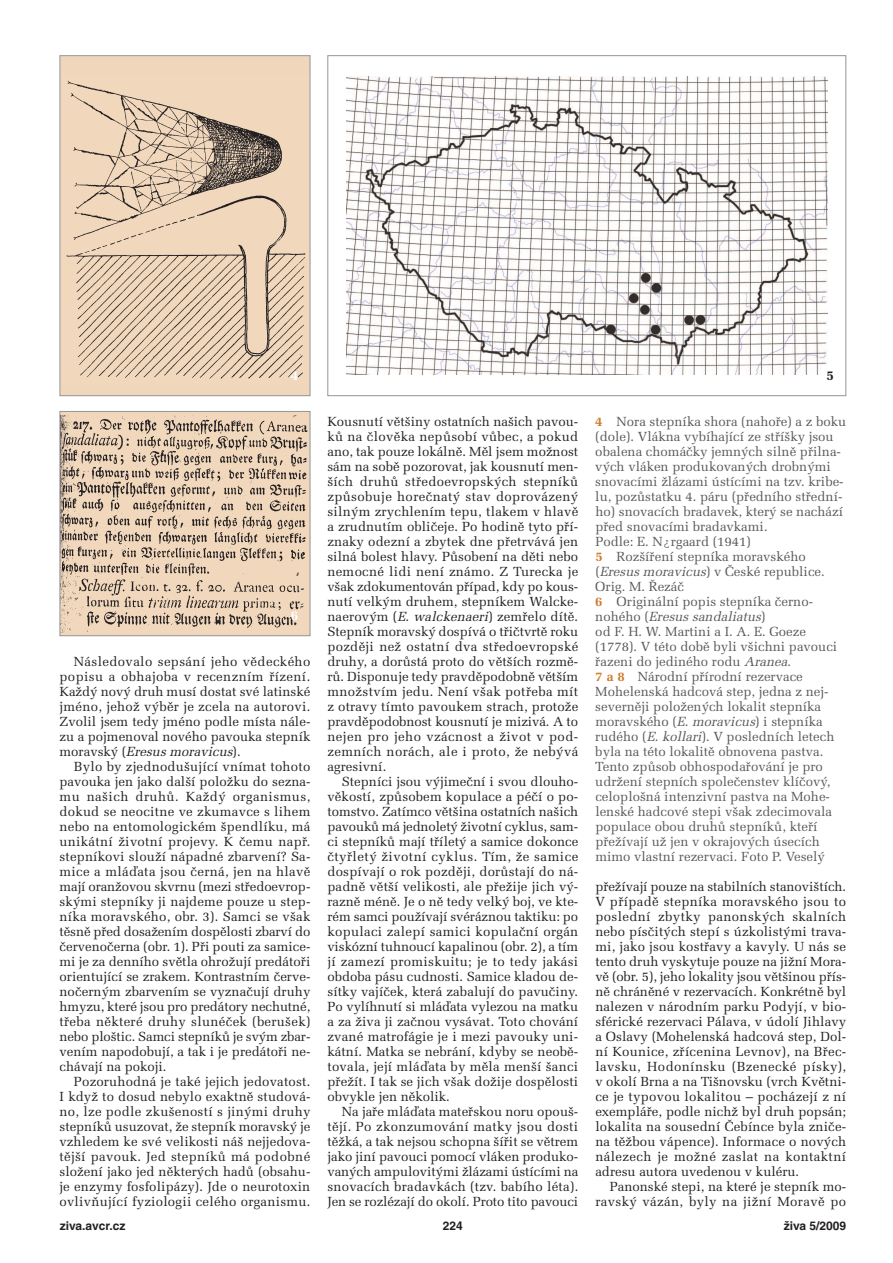
<style>
.page{position:relative;width:893px;height:1263px;background:#fff}
.page>*{position:absolute;margin:0;border:0;box-sizing:border-box;transform-origin:0 0}
.t1{font:700 13.5px "Melior CE";color:#fff}
.t2{font:700 13.5px "Melior CE";color:#231f20}
.t3{font:13.2px/15px "Melior CE";color:#231f20;text-align:justify}
.t4{font:13.2px/15px "Melior CE";color:#57585a}
.t5{font:700 12px "Helvetica CE";color:#231f20}
.s1{font-style:italic}
.s2{font-weight:700;color:#cd7e2c}
.s3{font-family:"Courier"}
</style>
<div class="page">
<img style="left:346px;top:77px;width:481px;height:298px">
<div style="left:60px;top:56px;width:250px;height:339px;background:#f0d7bc"></div>
<img style="left:66px;top:81px;width:240px;height:298px">
<div style="left:60px;top:55px;width:250px;height:341px;border:1px solid #939598"></div>
<img style="left:62px;top:415px;width:246px;height:217px">
<div style="left:60px;top:411px;width:250px;height:225px;border:1px solid #939598"></div>
<p class="t1" style="left:291px;top:371px;width:9px">4</p>
<p class="t2" style="left:826px;top:371px;width:9px">5</p>
<p class="t1" style="left:291px;top:611px;width:9px">6</p>
<p class="t3" style="left:60px;top:656px;width:252px;text-indent:14px">Následovalo sepsání jeho vědeckého popisu a obhajoba v recenzním řízení.<br>Každý nový druh musí dostat své latinské jméno, jehož výběr je zcela na autorovi.<br>Zvolil jsem tedy jméno podle místa nále&shy;zu a pojmenoval nového pavouka stepník m o r a v s k ý ( <span class="s1">Eresus moravicus</span>) .</p>
<p class="t3" style="left:60px;top:761px;width:252px;text-indent:14px">Bylo by zjednodušující vnímat tohoto pavouka jen jako další položku do sezna&shy;mu našich druhů. Každý organismus, dokud se neocitne ve zkumavce s lihem nebo na entomologickém špendlíku, má unikátní životní projevy. K čemu např. stepníkovi slouží nápadné zbarvení? Sa&shy;mice a mláďata jsou černá, jen na hlavě mají oranžovou skvrnu (mezi středoevrop&shy;skými stepníky ji najdeme pouze u step&shy;níka moravského, obr. 3). Samci se však těsně před dosažením dospělosti zbarví do červenočerna (obr. 1). Při pouti za samice&shy;mi je za denního světla ohrožují predátoři orientující se zrakem. Kontrastním červe&shy;nočerným zbarvením se vyznačují druhy hmyzu, které jsou pro predátory nechutné, třeba některé druhy slunéček (berušek) nebo ploštic. Samci stepníků je svým zbar&shy;vením napodobují, a tak i je predátoři ne&shy;chávají na pokoji.</p>
<p class="t3" style="left:60px;top:1076px;width:252px;text-indent:14px">Pozoruhodná je také jejich jedovatost.<br>I když to dosud nebylo exaktně studová&shy;no, lze podle zkušeností s jinými druhy stepníků usuzovat, že stepník moravský je vzhledem ke své velikosti náš nejjedova&shy;tější pavouk. Jed stepníků má podobné složení jako jed některých hadů (obsahu&shy;je enzymy fosfolipázy). Jde o neurotoxin ovlivňující fyziologii celého organismu.</p>
<p class="t3" style="left:327px;top:416px;width:252px">Kousnutí většiny ostatních našich pavou&shy;ků na člověka nepůsobí vůbec, a pokud ano, tak pouze lokálně. Měl jsem možnost sám na sobě pozorovat, jak kousnutí men&shy;ších druhů středoevropských stepníků způsobuje horečnatý stav doprovázený silným zrychlením tepu, tlakem v hlavě a zrudnutím obličeje. Po hodině tyto pří&shy;znaky odezní a zbytek dne přetrvává jen silná bolest hlavy. Působení na děti nebo nemocné lidi není známo. Z Turecka je však zdokumentován případ, kdy po kous&shy;nutí velkým druhem, stepníkem Walcke&shy;naerovým (<span class="s1">E.walckenaeri</span>) zemřelo dítě.<br>Stepník moravský dospívá o třičtvrtě roku později než ostatní dva středoevropské druhy, a dorůstá proto do větších rozmě&shy;rů. Disponuje tedy pravděpodobně větším množstvím jedu. Není však potřeba mít z otravy tímto pavoukem strach, protože pravděpodobnost kousnutí je mizivá. A to nejen pro jeho vzácnost a život v pod&shy;zemních norách, ale i proto, že nebývá agresivní.</p>
<p class="t3" style="left:327px;top:776px;width:252px;text-indent:14px">Stepníci jsou výjimeční i svou dlouho&shy;věkostí, způsobem kopulace a péčí o po&shy;tomstvo. Zatímco většina ostatních našich pavouků má jednoletý životní cyklus, sam&shy;ci stepníků mají tříletý a samice dokonce čtyřletý životní cyklus. Tím, že samice dospívají o rok později, dorůstají do ná&shy;padně větší velikosti, ale přežije jich vý&shy;razně méně. Je o ně tedy velký boj, ve kte&shy;rém samci používají svéráznou taktiku: po kopulaci zalepí samici kopulační orgán viskózní tuhnoucí kapalinou (obr. 2), a tím jí zamezí promiskuitu; je to tedy jakási obdoba pásu cudnosti. Samice kladou de&shy;sítky vajíček, která zabalují do pavučiny.<br>Po vylíhnutí si mláďata vylezou na matku a za živa ji začnou vysávat. Toto chování zvané matrofágie je i mezi pavouky uni&shy;kátní. Matka se nebrání, kdyby se neobě&shy;tovala, její mláďata by měla menší šanci přežít. I tak se jich však dožije dospělosti obvykle jen několik.</p>
<p class="t3" style="left:327px;top:1106px;width:252px;text-indent:14px">Na jaře mláďata mateřskou noru opouš&shy;tějí. Po zkonzumování matky jsou dosti těžká, a tak nejsou schopna šířit se větrem jako jiní pavouci pomocí vláken produko&shy;vaných ampulovitými žlázami ústícími na snovacích bradavkách (tzv. babího léta).<br>Jen se rozlézají do okolí. Proto tito pavouci</p>
<p class="t4" style="left:595px;top:416px;width:252px"><span class="s2">4</span> Nora stepníka shora (nahoře) a z boku (dole). Vlákna vybíhající ze stříšky jsou obalena chomáčky jemných silně přilna&shy;vých vláken produkovaných drobnými snovacími žlázami ústícími na tzv. kribe&shy;lu, pozůstatku 4. páru (předního střední&shy;ho) snovacích bradavek, který se nachází před snovacími bradavkami.<br>Podle: E. N<span class="s3">¿</span>rgaard (1941)<br><span class="s2">5</span> Rozšíření stepníka moravského (<span class="s1">Eresusmoravicus</span>) v České republice.<br>Orig. M. Řezáč<br><span class="s2">6</span> Originální popis stepníka černo-<br>n o h é h o ( <span class="s1">Eresus sandaliatus</span>)<br>od F. H. W. Martini a I. A. E. Goeze (1778). V této době byli všichni pavouci řazeni do jediného rodu <span class="s1">Aranea</span>.<br><span class="s2">7 a 8</span> Národní přírodní rezervace Mohelenská hadcová step, jedna z nej&shy;severněji položených lokalit stepníka moravského (<span class="s1">E.moravicus</span>) i stepníka rudého (<span class="s1">E.kollari</span>). V posledních letech byla na této lokalitě obnovena pastva.<br>Tento způsob obhospodařování je pro udržení stepních společenstev klíčový, celoplošná intenzivní pastva na Mohe&shy;lenské hadcové stepi však zdecimovala populace obou druhů stepníků, kteří přežívají už jen v okrajových úsecích mimo vlastní rezervaci. Foto P. Veselý</p>
<p class="t3" style="left:595px;top:881px;width:252px">přežívají pouze na stabilních stanovištích.<br>V případě stepníka moravského jsou to poslední zbytky panonských skalních nebo písčitých stepí s úzkolistými trava&shy;mi, jako jsou kostřavy a kavyly. U nás se tento druh vyskytuje pouze na jižní Mora&shy;vě (obr. 5), jeho lokality jsou většinou přís&shy;ně chráněné v rezervacích. Konkrétně byl nalezen v národním parku Podyjí, v bio&shy;sférické rezervaci Pálava, v údolí Jihlavy a Oslavy (Mohelenská hadcová step, Dol&shy;ní Kounice, zřícenina Levnov), na Břec&shy;lavsku, Hodonínsku (Bzenecké písky), v okolí Brna a na Tišnovsku (vrch Květni&shy;ce je typovou lokalitou – pocházejí z ní exempláře, podle nichž byl druh popsán; lokalita na sousední Čebínce byla zniče&shy;na těžbou vápence). Informace o nových nálezech je možné zaslat na kontaktní adresu autora uvedenou v kuléru.</p>
<p class="t3" style="left:595px;top:1181px;width:252px;text-align:right">Panonské stepi, na které je stepník mo&shy;ravský vázán, byly na jižní Moravě po</p>
<p class="t5" style="left:60px;top:1221px;width:67px">ziva.avcr.cz</p>
<p class="t5" style="left:443px;top:1221px;width:22px">224</p>
<p class="t5" style="left:784px;top:1221px;width:64px">živa 5/2009</p>
</div>
